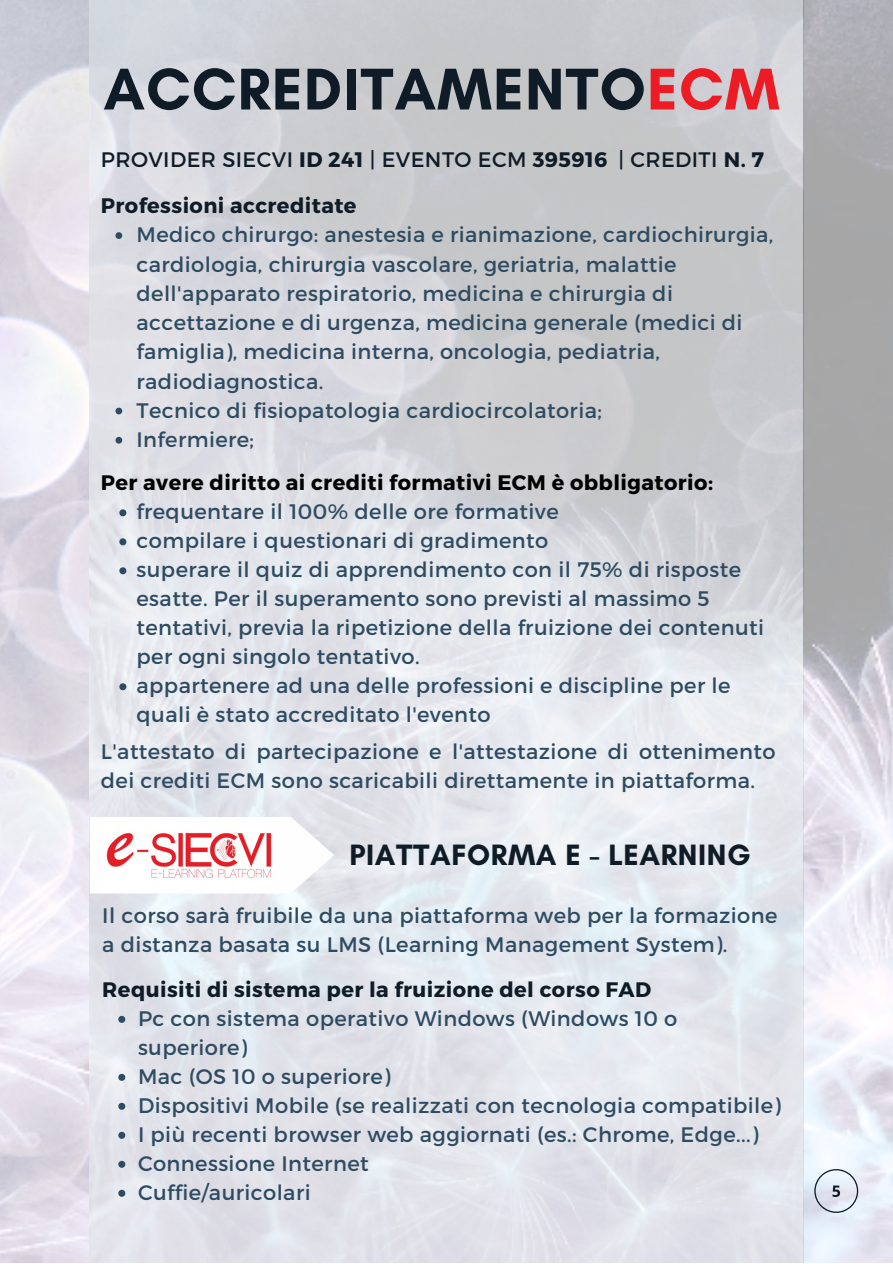
<style>
.page{position:relative;width:893px;height:1264px;background:#fff}
.page>*{position:absolute;margin:0;border:0;box-sizing:border-box;transform-origin:0 0}
.t1{font:700 60px "Glacial Indifference";letter-spacing:.02em;color:#0f1c27}
.t2{font:700 30px "Glacial Indifference";letter-spacing:.02em;color:#0f1c27}
.t3{font:21px/29px "Montserrat";letter-spacing:.02em;color:#2e4b61}
.t4{font:700 21px "Montserrat";letter-spacing:.02em;color:#0f1c27}
.t5{font:700 21px "Montserrat";letter-spacing:.02em;color:#000}
.t6{font:21px "Montserrat";letter-spacing:.02em;color:#0f1c27}
.s1{color:#ed1c24}
.s2{font-weight:700}
</style>
<div class="page">
<img style="left:0;top:0;width:892px;height:1262px">
<img style="left:89px;top:0;width:714px;height:1262px">
<svg style="left:119px;top:509px;width:7px;height:7px"></svg>
<svg style="left:119px;top:538px;width:7px;height:7px"></svg>
<svg style="left:119px;top:567px;width:7px;height:7px"></svg>
<svg style="left:119px;top:683px;width:7px;height:7px"></svg>
<svg style="left:814px;top:1168px;width:44px;height:44px;background:#cdd4de"></svg>
<svg style="left:115px;top:232px;width:7px;height:7px"></svg>
<svg style="left:115px;top:407px;width:7px;height:7px"></svg>
<svg style="left:115px;top:437px;width:7px;height:6px"></svg>
<svg style="left:118px;top:1015px;width:7px;height:7px"></svg>
<svg style="left:118px;top:1073px;width:7px;height:7px"></svg>
<svg style="left:118px;top:1102px;width:7px;height:7px"></svg>
<svg style="left:118px;top:1131px;width:7px;height:7px"></svg>
<svg style="left:118px;top:1160px;width:7px;height:7px"></svg>
<svg style="left:118px;top:1189px;width:7px;height:7px"></svg>
<svg style="left:90px;top:816px;width:244px;height:77px"></svg>
<img style="left:105px;top:822px;width:167px;height:66px">
<p class="t1" style="left:103px;top:52px;width:677px">ACCREDITAMENTO<span class="s1">ECM</span></p>
<p class="t6" style="left:101px;top:146px;width:664px">PROVIDER SIECVI <span class="s2">ID 241</span> | EVENTO ECM <span class="s2">395916</span> | CREDITI <span class="s2">N. 7</span></p>
<p class="t4" style="left:101px;top:192px;width:257px">Professioni accreditate</p>
<p class="t3" style="left:136px;top:219px;width:638px">Medico chirurgo: anestesia e rianimazione, cardiochirurgia, cardiologia, chirurgia vascolare, geriatria, malattie dell'apparato respiratorio, medicina e chirurgia di accettazione e di urgenza, medicina generale (medici di famiglia), medicina interna, oncologia, pediatria, radiodiagnostica.</p>
<p class="t3" style="left:136px;top:395px;width:467px">Tecnico di fisiopatologia cardiocircolatoria;</p>
<p class="t3" style="left:136px;top:424px;width:119px">Infermiere;</p>
<p class="t5" style="left:101px;top:469px;width:613px">Per avere diritto ai crediti formativi ECM è obbligatorio:</p>
<p class="t3" style="left:136px;top:496px;width:423px">frequentare il 100% delle ore formative</p>
<p class="t3" style="left:136px;top:525px;width:413px">compilare i questionari di gradimento</p>
<p class="t3" style="left:136px;top:554px;width:629px">superare il quiz di apprendimento con il 75% di risposte esatte. Per il superamento sono previsti al massimo 5 tentativi, previa la ripetizione della fruizione dei contenuti per ogni singolo tentativo.</p>
<p class="t3" style="left:136px;top:670px;width:595px">appartenere ad una delle professioni e discipline per le quali è stato accreditato l'evento</p>
<p class="t3" style="left:101px;top:736px;width:676px">L'attestato di partecipazione e l'attestazione di ottenimento dei crediti ECM sono scaricabili direttamente in piattaforma.</p>
<p class="t2" style="left:349px;top:836px;width:402px">PIATTAFORMA E - LEARNING</p>
<p class="t3" style="left:102px;top:899px;width:676px">Il corso sarà fruibile da una piattaforma web per la formazione a distanza basata su LMS (Learning Management System).</p>
<p class="t4" style="left:102px;top:975px;width:550px">Requisiti di sistema per la fruizione del corso FAD</p>
<p class="t3" style="left:138px;top:1002px;width:540px">Pc con sistema operativo Windows (Windows 10 o superiore)</p>
<p class="t3" style="left:138px;top:1060px;width:254px">Mac (OS 10 o superiore)</p>
<p class="t3" style="left:138px;top:1089px;width:644px">Dispositivi Mobile (se realizzati con tecnologia compatibile)</p>
<p class="t3" style="left:138px;top:1118px;width:621px">I più recenti browser web aggiornati (es.: Chrome, Edge...)</p>
<p class="t3" style="left:138px;top:1147px;width:232px">Connessione Internet</p>
<p class="t3" style="left:138px;top:1176px;width:174px">Cuffie/auricolari</p>
</div>
